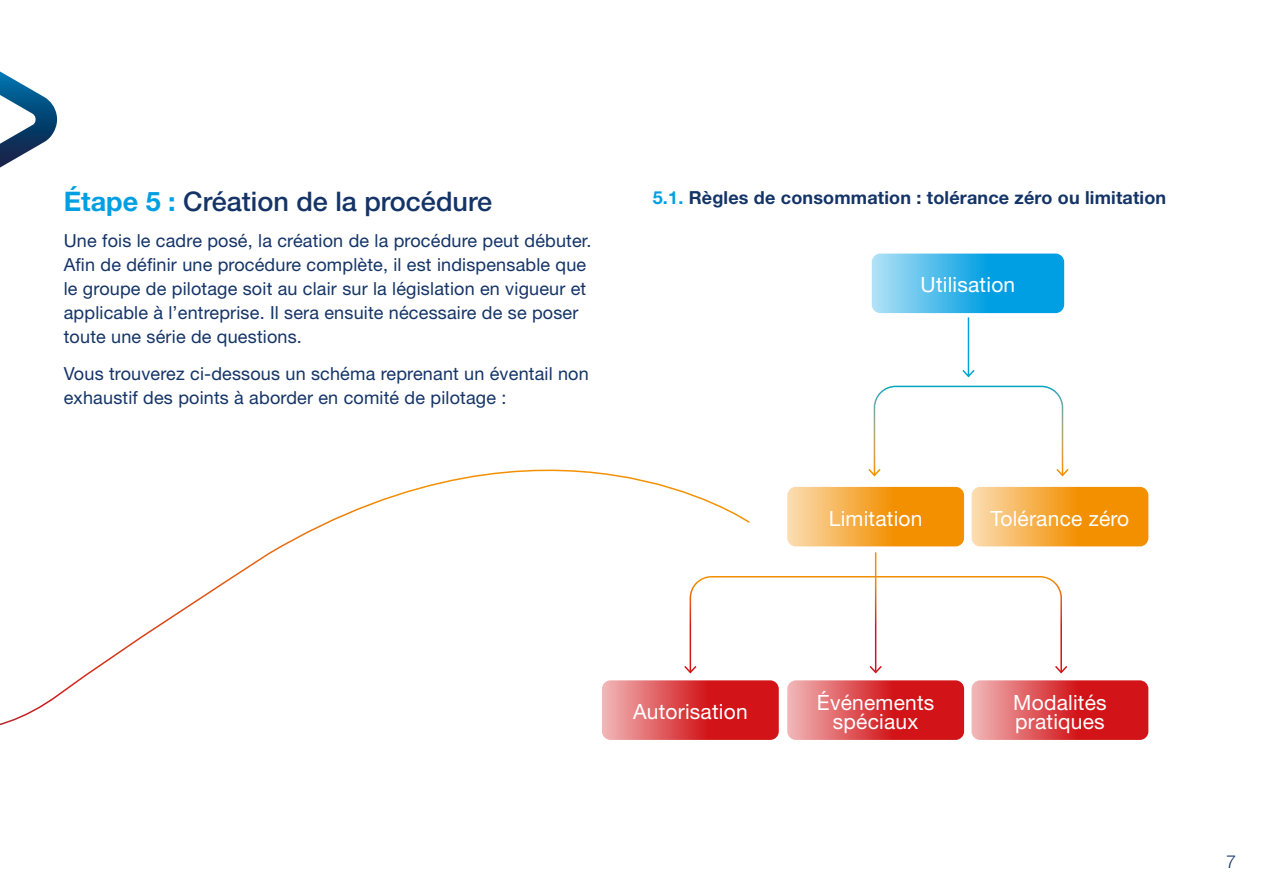
<style>
.page{position:relative;width:1263px;height:893px;background:#fff}
.page>*{position:absolute;margin:0;border:0;box-sizing:border-box;transform-origin:0 0}
.t1{font:500 27px "Helvetica Neue LT Std";color:#143467}
.t2{font:21px/19.5px "Helvetica Neue LT Std";letter-spacing:.01em;color:#fff;text-align:center}
.t3{font:18px/24px "Helvetica Neue LT Std";letter-spacing:.01em;color:#143467}
.t4{font:700 18px "Helvetica Neue LT Std";letter-spacing:.01em;color:#143467}
.t5{font:300 18px "Helvetica Neue LT Std";color:#143467}
.s1{font-weight:700;color:#009fe3}
.s2{color:#009fe3}
</style>
<div class="page">
<svg style="left:0;top:71px;width:57px;height:97px"></svg>
<svg style="left:971px;top:680px;width:177px;height:60px;background:#db474a"></svg>
<svg style="left:787px;top:680px;width:177px;height:60px;background:#db4649"></svg>
<div style="left:602px;top:680px;width:177px;height:60px;background:#d21317;border-radius:9px"></div>
<svg style="left:868px;top:385px;width:201px;height:92px"></svg>
<svg style="left:750px;top:575px;width:318px;height:99px"></svg>
<svg style="left:962px;top:368px;width:13px;height:10px"></svg>
<svg style="left:971px;top:487px;width:177px;height:59px;background:#f5a737"></svg>
<svg style="left:787px;top:487px;width:177px;height:59px;background:#f5a736"></svg>
<svg style="left:872px;top:254px;width:192px;height:59px;background:#36b3e8"></svg>
<svg style="left:0;top:469px;width:750px;height:271px"></svg>
<h1 class="t1" style="left:64px;top:185px;width:430px"><span class="s1">Étape 5 :</span> Création de la procédure</h1>
<p class="t3" style="left:64px;top:229px;width:529px">Une fois le cadre posé, la création de la procédure peut débuter.<br>Afin de définir une procédure complète, il est indispensable que le groupe de pilotage soit au clair sur la législation en vigueur et applicable à l’entreprise. Il sera ensuite nécessaire de se poser toute une série de questions.</p>
<p class="t3" style="left:64px;top:361px;width:526px">Vous trouverez ci-dessous un schéma reprenant un éventail non exhaustif des points à aborder en comité de pilotage :</p>
<p class="t4" style="left:653px;top:187px;width:515px"><span class="s2">5.1.</span> Règles de consommation : tolérance zéro ou limitation</p>
<p class="t2" style="left:921px;top:275px;width:96px">Utilisation</p>
<p class="t2" style="left:829px;top:508px;width:95px">Limitation</p>
<p class="t2" style="left:990px;top:508px;width:140px">Tolérance zéro</p>
<p class="t2" style="left:633px;top:702px;width:116px">Autorisation</p>
<p class="t2" style="left:817px;top:692px;width:119px">Événements spéciaux</p>
<p class="t2" style="left:1013px;top:692px;width:95px;text-align:left">Modalités pratiques</p>
<p class="t5" style="left:1226px;top:850px;width:12px">7</p>
</div>
